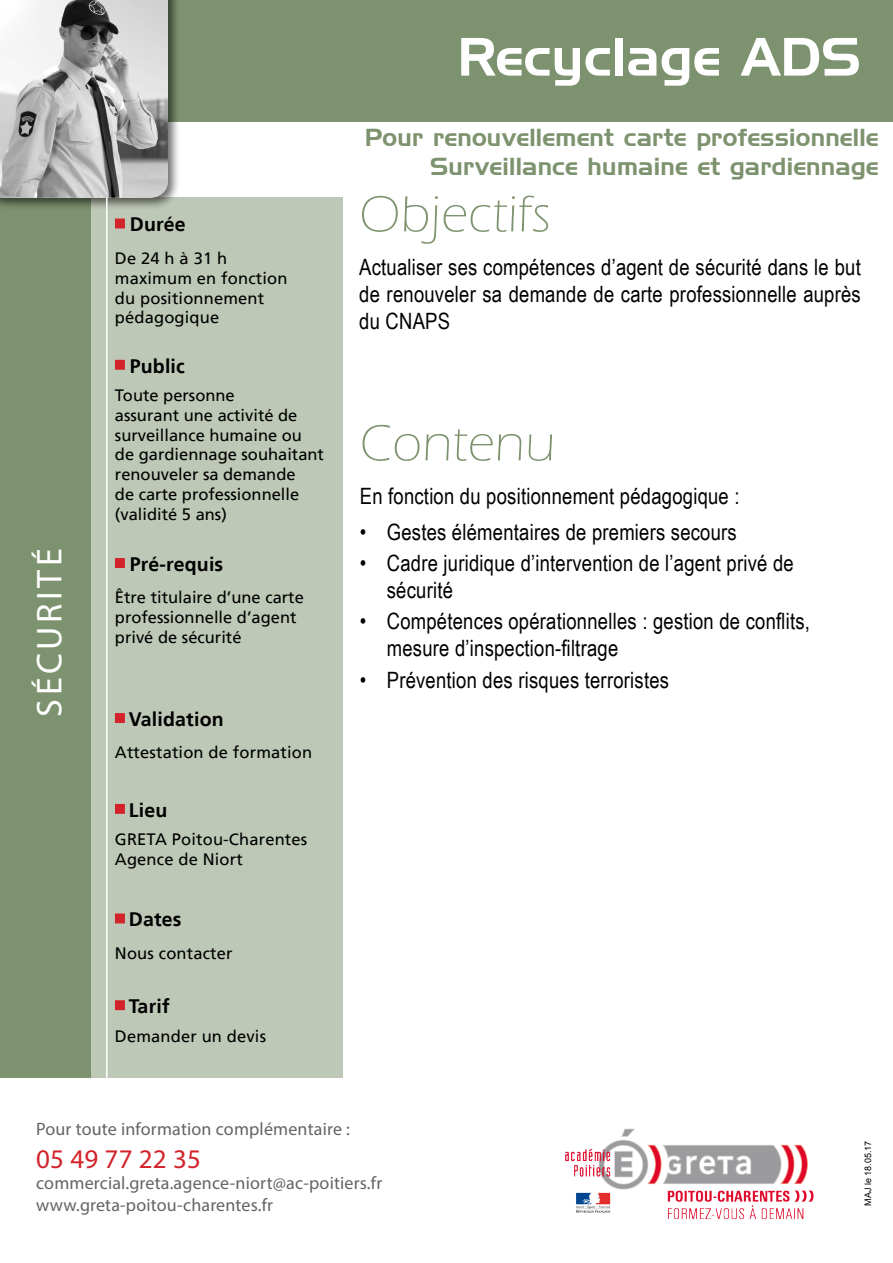
<style>
.page{position:relative;width:893px;height:1263px;background:#fff}
.page>*{position:absolute;margin:0;border:0;box-sizing:border-box;transform-origin:0 0}
.t1{font:300 52.5px "Eras ITC";letter-spacing:.01em;color:#7d926e}
.t2{font:52.5px "Handel Gothic BT";letter-spacing:.01em;color:#fff}
.t3{font:36px "Myriad Pro";letter-spacing:.1em;color:#fff}
.t4{font:27px "Myriad Pro";letter-spacing:.01em;color:#d2232a}
.t5{font:24px "Handel Gothic BT";letter-spacing:.01em;color:#7d926e}
.t6{font:22.5px/27px "Arial Narrow";letter-spacing:.01em;color:#000}
.t7{font:700 19.5px "Frutiger LT";letter-spacing:.01em;color:#000}
.t8{font:18px "Myriad Pro";letter-spacing:.01em;color:#636466}
.t9{font:16.5px/19.8px "Frutiger LT";color:#000}
.t10{font:9px "Arial";color:#000}
</style>
<div class="page">
<div style="left:118px;top:0;width:775px;height:122px;background:#7d926e"></div>
<div style="left:87px;top:198px;width:256px;height:880px;background:#bec8b6"></div>
<div style="left:0;top:198px;width:91px;height:880px;background:#7d926e"></div>
<img style="left:565px;top:1128px;width:249px;height:92px">
<div style="left:0;top:0;width:180px;height:210px;background:#000;opacity:.57"></div>
<img style="left:0;top:0;width:168px;height:198px">
<hr style="left:106px;top:198px;width:2px;height:880px;background:#fff">
<div style="left:115px;top:219px;width:10px;height:9px;background:#d2232a;border:2px solid #d2232a"></div>
<div style="left:115px;top:360px;width:10px;height:10px;background:#d2232a;border:2px solid #d2232a"></div>
<div style="left:115px;top:713px;width:10px;height:10px;background:#d2232a;border:2px solid #d2232a"></div>
<div style="left:115px;top:1000px;width:10px;height:10px;background:#d2232a;border:2px solid #d2232a"></div>
<div style="left:115px;top:804px;width:10px;height:10px;background:#d2232a;border:2px solid #d2232a"></div>
<div style="left:115px;top:913px;width:10px;height:10px;background:#d2232a;border:2px solid #d2232a"></div>
<div style="left:115px;top:558px;width:10px;height:10px;background:#d2232a;border:2px solid #d2232a"></div>
<p class="t2" style="left:457px;top:25px;width:405px">Recyclage ADS</p>
<h2 class="t3" style="left:27px;top:717px;width:170px;rotate:-90deg">SÉCURITÉ</h2>
<p class="t7" style="left:130px;top:213px;width:58px">Durée</p>
<p class="t9" style="left:115px;top:248px;width:174px">De 24 h à 31 h maximum en fonction du positionnement pédagogique</p>
<p class="t7" style="left:130px;top:354px;width:57px">Public</p>
<p class="t9" style="left:115px;top:385px;width:211px">Toute personne<br>assurant une activité de surveillance humaine ou de gardiennage souhaitant renouveler sa demande<br>de carte professionnelle (validité 5 ans)</p>
<p class="t7" style="left:130px;top:553px;width:95px">Pré-requis</p>
<p class="t9" style="left:115px;top:588px;width:190px">Être titulaire d’une carte professionnelle d’agent privé de sécurité</p>
<p class="t7" style="left:129px;top:708px;width:96px">Validation</p>
<p class="t9" style="left:115px;top:743px;width:199px">Attestation de formation</p>
<p class="t7" style="left:129px;top:798px;width:40px">Lieu</p>
<p class="t9" style="left:115px;top:829px;width:194px">GRETA Poitou-Charentes</p>
<p class="t9" style="left:115px;top:849px;width:129px">Agence de Niort</p>
<p class="t7" style="left:129px;top:908px;width:54px">Dates</p>
<p class="t9" style="left:115px;top:943px;width:119px">Nous contacter</p>
<p class="t7" style="left:129px;top:995px;width:42px">Tarif</p>
<p class="t9" style="left:115px;top:1027px;width:153px">Demander un devis</p>
<p class="t5" style="left:365px;top:123px;width:515px">Pour renouvellement carte professionnelle</p>
<p class="t5" style="left:430px;top:151px;width:450px">Surveillance humaine et gardiennage</p>
<p class="t1" style="left:359px;top:185px;width:193px">Objectifs</p>
<p class="t6" style="left:359px;top:253px;width:503px;text-align:justify">Actualiser ses compétences d’agent de sécurité dans le but de renouveler sa demande de carte professionnelle auprès du CNAPS</p>
<p class="t1" style="left:360px;top:414px;width:197px">Contenu</p>
<p class="t6" style="left:360px;top:482px;width:381px">En fonction du positionnement pédagogique :</p>
<p class="t6" style="left:360px;top:518px;width:379px">• Gestes élémentaires de premiers secours</p>
<p class="t6" style="left:387px;top:549px;width:408px;text-indent:-27px">• Cadre juridique d’intervention de l’agent privé de sécurité</p>
<p class="t6" style="left:387px;top:607px;width:425px;text-indent:-27px">• Compétences opérationnelles : gestion de conflits, mesure d’inspection-filtrage</p>
<p class="t6" style="left:360px;top:665px;width:311px">• Prévention des risques terroristes</p>
<p class="t8" style="left:36px;top:1118px;width:315px">Pour toute information complémentaire :</p>
<p class="t4" style="left:36px;top:1142px;width:166px">05 49 77 22 35</p>
<p class="t8" style="left:36px;top:1172px;width:348px">commercial.greta.agence-niort@ac-poitiers.fr</p>
<p class="t8" style="left:36px;top:1194px;width:238px">www.greta-poitou-charentes.fr</p>
<p class="t10" style="left:862px;top:1206px;width:67px;rotate:-90deg">MAJ le 18.05.17</p>
</div>
